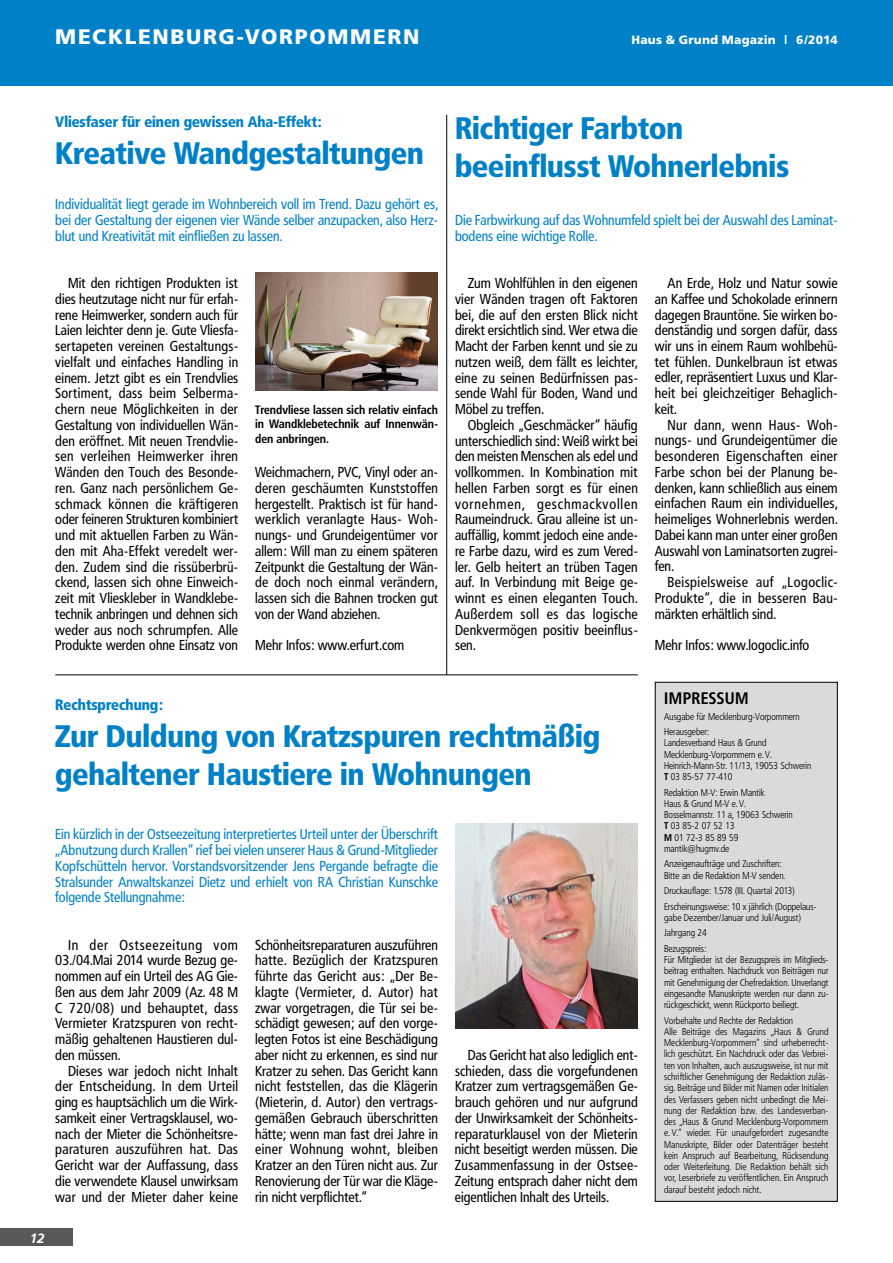
<style>
.page{position:relative;width:893px;height:1263px;background:#fff}
.page>*{position:absolute;margin:0;border:0;box-sizing:border-box;transform-origin:0 0}
.t1{font:900 30.75px/37.5px "Frutiger Condensed BQ";color:#0081c7}
.t2{font:900 21px "Frutiger";letter-spacing:.08em;color:#fff}
.t3{font:700 16.5px "Frutiger Condensed BQ";color:#000}
.t4{font:900 15px "Frutiger Condensed BQ";color:#0081c7}
.t5{font:14.25px/15.8px "Frutiger Condensed BQ";color:#000;text-align:justify}
.t6{font:14.25px/15.8px "Frutiger Condensed BQ";color:#0081c7;text-align:justify}
.t7{font:italic 700 13.5px "Frutiger";color:#fff}
.t8{font:700 12px/14.2px "Frutiger Condensed BQ";color:#000;text-align:justify}
.t9{font:900 12px "Frutiger";letter-spacing:.015em;color:#fff}
.t10{font:300 9.75px/11.2px "Frutiger Condensed BQ";letter-spacing:.01em;color:#000}
.s1{font-weight:700}
</style>
<div class="page">
<div style="left:0;top:1229px;width:72px;height:17px;background:#58585a"></div>
<div style="left:0;top:0;width:893px;height:85px;background:#0081c7"></div>
<div style="left:655px;top:682px;width:182px;height:519px;background:#d9dadb"></div>
<div style="left:655px;top:682px;width:183px;height:520px;border:1px solid #000"></div>
<hr style="left:55px;top:675px;width:583px;height:1px;background:#000">
<img style="left:455px;top:824px;width:183px;height:204px">
<img style="left:255px;top:272px;width:183px;height:119px">
<hr style="left:446px;top:115px;width:1px;height:560px;background:#000">
<h2 class="t2" style="left:55px;top:24px;width:366px">MECKLENBURG-VORPOMMERN</h2>
<p class="t9" style="left:631px;top:33px;width:208px">HAUS &amp; GRUND MAGAZIN | 6/2014</p>
<p class="t4" style="left:55px;top:112px;width:268px">Vliesfaser für einen gewissen Aha-Effekt:</p>
<h1 class="t1" style="left:55px;top:134px;width:370px">Kreative Wandgestaltungen</h1>
<p class="t6" style="left:55px;top:196px;width:384px">Individualität liegt gerade im Wohnbereich voll im Trend. Dazu gehört es, bei der Gestaltung der eigenen vier Wände selber anzupacken, also Herz&shy;blut und Kreativität mit einfließen zu lassen.</p>
<p class="t5" style="left:55px;top:275px;width:185px;text-indent:13px">Mit den richtigen Produkten ist dies heutzutage nicht nur für erfah&shy;rene Heimwerker, sondern auch für Laien leichter denn je. Gute Vliesfa&shy;sertapeten vereinen Gestaltungs&shy;vielfalt und einfaches Handling in einem. Jetzt gibt es ein Trendvlies Sortiment, dass beim Selberma&shy;chern neue Möglichkeiten in der Gestaltung von individuellen Wän&shy;den eröffnet. Mit neuen Trendvlie&shy;sen verleihen Heimwerker ihren Wänden den Touch des Besonde&shy;ren. Ganz nach persönlichem Ge&shy;schmack können die kräftigeren oder feineren Strukturen kombiniert und mit aktuellen Farben zu Wän&shy;den mit Aha-Effekt veredelt wer&shy;den. Zudem sind die rissüberbrü&shy;ckend, lassen sich ohne Einweich&shy;zeit mit Vlieskleber in Wandklebe&shy;technik anbringen und dehnen sich weder aus noch schrumpfen. Alle Produkte werden ohne Einsatz von</p>
<p class="t8" style="left:255px;top:403px;width:184px">Trendvliese lassen sich relativ einfach in Wandklebetechnik auf Innenwän&shy;den anbringen.</p>
<p class="t5" style="left:255px;top:464px;width:184px">Weichmachern, PVC, Vinyl oder an&shy;deren geschäumten Kunststoffen hergestellt. Praktisch ist für hand&shy;werklich veranlagte Haus- Woh&shy;nungs- und Grundeigentümer vor allem: Will man zu einem späteren Zeitpunkt die Gestaltung der Wän&shy;de doch noch einmal verändern, lassen sich die Bahnen trocken gut von der Wand abziehen.</p>
<p class="t5" style="left:255px;top:637px;width:151px">Mehr Infos: www.erfurt.com</p>
<h1 class="t1" style="left:455px;top:109px;width:336px">Richtiger Farbton beeinflusst Wohnerlebnis</h1>
<p class="t6" style="left:455px;top:212px;width:384px">Die Farbwirkung auf das Wohnumfeld spielt bei der Auswahl des Laminat&shy;bodens eine wichtige Rolle.</p>
<p class="t5" style="left:455px;top:275px;width:184px;text-indent:13px">Zum Wohlfühlen in den eigenen vier Wänden tragen oft Faktoren bei, die auf den ersten Blick nicht direkt ersichtlich sind. Wer etwa die Macht der Farben kennt und sie zu nutzen weiß, dem fällt es leichter, eine zu seinen Bedürfnissen pas&shy;sende Wahl für Boden, Wand und Möbel zu treffen.</p>
<p class="t5" style="left:455px;top:417px;width:184px;text-indent:13px">Obgleich „Geschmäcker“ häufig unterschiedlich sind: Weiß wirkt bei den meisten Menschen als edel und vollkommen. In Kombination mit hellen Farben sorgt es für einen vornehmen, geschmackvollen Raumeindruck. Grau alleine ist un&shy;auffällig, kommt jedoch eine ande&shy;re Farbe dazu, wird es zum Vered&shy;ler. Gelb heitert an trüben Tagen auf. In Verbindung mit Beige ge&shy;winnt es einen eleganten Touch.<br>Außerdem soll es das logische Denkvermögen positiv beeinflus&shy;sen.</p>
<p class="t5" style="left:655px;top:275px;width:184px;text-indent:13px">An Erde, Holz und Natur sowie an Kaffee und Schokolade erinnern dagegen Brauntöne. Sie wirken bo&shy;denständig und sorgen dafür, dass wir uns in einem Raum wohlbehü&shy;tet fühlen. Dunkelbraun ist etwas edler, repräsentiert Luxus und Klar&shy;heit bei gleichzeitiger Behaglich&shy;keit.</p>
<p class="t5" style="left:655px;top:417px;width:184px;text-indent:13px">Nur dann, wenn Haus- Woh&shy;nungs- und Grundeigentümer die besonderen Eigenschaften einer Farbe schon bei der Planung be&shy;denken, kann schließlich aus einem einfachen Raum ein individuelles, heimeliges Wohnerlebnis werden.<br>Dabei kann man unter einer großen Auswahl von Laminatsorten zugrei&shy;fen.</p>
<p class="t5" style="left:655px;top:574px;width:184px;text-indent:13px">Beispielsweise auf „Logoclic-Produkte“, die in besseren Bau&shy;märkten erhältlich sind.</p>
<p class="t5" style="left:655px;top:637px;width:156px">Mehr Infos: www.logoclic.info</p>
<p class="t4" style="left:55px;top:695px;width:109px">Rechtsprechung:</p>
<h1 class="t1" style="left:55px;top:717px;width:546px">Zur Duldung von Kratzspuren rechtmäßig gehaltener Haustiere in Wohnungen</h1>
<p class="t6" style="left:55px;top:826px;width:384px">Ein kürzlich in der Ostseezeitung interpretiertes Urteil unter der Überschrift „Abnutzung durch Krallen“ rief bei vielen unserer Haus &amp; Grund-Mitglieder Kopfschütteln hervor. Vorstandsvorsitzender Jens Pergande befragte die Stralsunder Anwaltskanzei Dietz und erhielt von RA Christian Kunschke folgende Stellungnahme:</p>
<p class="t5" style="left:55px;top:937px;width:184px;text-indent:13px">In der Ostseezeitung vom 03./04.Mai 2014 wurde Bezug ge&shy;nommen auf ein Urteil des AG Gie&shy;ßen aus dem Jahr 2009 (Az. 48 M C 720/08) und behauptet, dass Vermieter Kratzspuren von recht&shy;mäßig gehaltenen Haustieren dul&shy;den müssen.</p>
<p class="t5" style="left:55px;top:1063px;width:184px;text-indent:13px">Dieses war jedoch nicht Inhalt der Entscheidung. In dem Urteil ging es hauptsächlich um die Wirk&shy;samkeit einer Vertragsklausel, wo&shy;nach der Mieter die Schönheitsre&shy;paraturen auszuführen hat. Das Gericht war der Auffassung, dass die verwendete Klausel unwirksam war und der Mieter daher keine</p>
<p class="t7" style="left:30px;top:1230px;width:17px">12</p>
<p class="t5" style="left:255px;top:937px;width:184px">Schönheitsreparaturen auszuführen hatte. Bezüglich der Kratzspuren führte das Gericht aus: „Der Be&shy;klagte (Vermieter, d. Autor) hat zwar vorgetragen, die Tür sei be&shy;schädigt gewesen; auf den vorge&shy;legten Fotos ist eine Beschädigung aber nicht zu erkennen, es sind nur Kratzer zu sehen. Das Gericht kann nicht feststellen, das die Klägerin (Mieterin, d. Autor) den vertrags&shy;gemäßen Gebrauch überschritten hätte; wenn man fast drei Jahre in einer Wohnung wohnt, bleiben Kratzer an den Türen nicht aus. Zur Renovierung der Tür war die Kläge&shy;rin nicht verpflichtet.“</p>
<p class="t5" style="left:455px;top:1047px;width:184px;text-indent:13px">Das Gericht hat also lediglich ent&shy;schieden, dass die vorgefundenen Kratzer zum vertragsgemäßen Ge&shy;brauch gehören und nur aufgrund der Unwirksamkeit der Schönheits&shy;reparaturklausel von der Mieterin nicht beseitigt werden müssen. Die Zusammenfassung in der Ostsee-Zeitung entsprach daher nicht dem eigentlichen Inhalt des Urteils.</p>
<p class="t3" style="left:664px;top:688px;width:37px">Impress</p>
<p class="t3" style="left:725px;top:688px;width:23px">um</p>
<p class="t10" style="left:664px;top:709px;width:137px;line-height:15.5px">Ausgabe für Mecklenburg-Vorpommern<br>Herausgeber:</p>
<p class="t10" style="left:664px;top:737px;width:149px">Landesverband Haus &amp; Grund<br>Mecklenburg-Vorpommern e. V.<br>Heinrich-Mann-Str. 11/13, 19053 Schwerin<br><span class="s1">T</span> 03 85-57 77-410</p>
<p class="t10" style="left:664px;top:787px;width:130px">Redaktion M-V: Erwin Mantik<br>Haus &amp; Grund M-V e. V.<br>Bosselmannstr. 11 a, 19063 Schwerin<br><span class="s1">T</span> 03 85-2 07 52 13<br><span class="s1">M</span> 01 72-3 85 89 59 mantik@hugmv.de</p>
<p class="t10" style="left:664px;top:858px;width:123px">Anzeigenaufträge und Zuschriften:<br>Bitte an die Redaktion M-V senden.</p>
<p class="t10" style="left:664px;top:883px;width:154px;line-height:15.5px">Druckauflage: 1.578 (III. Quartal 2013)<br>Erscheinungsweise: 10 x jährlich (Doppelaus-</p>
<p class="t10" style="left:664px;top:910px;width:138px;line-height:15.5px">gabe Dezember/Januar und Juli/August)<br>Jahrgang 24<br>Bezugspreis:</p>
<p class="t10" style="left:664px;top:954px;width:166px;text-align:justify">Für Mitglieder ist der Bezugspreis im Mitglieds&shy;beitrag enthalten. Nachdruck von Beiträgen nur mit Genehmigung der Chefredaktion. Unverlangt eingesandte Manuskripte werden nur dann zu&shy;rückgeschickt, wenn Rückporto beiliegt.</p>
<p class="t10" style="left:664px;top:1015px;width:166px">Vorbehalte und Rechte der Redaktion<br>Alle Beiträge des Magazins „Haus &amp; Grund Mecklenburg-Vorpommern“ sind urheberrecht&shy;lich geschützt. Ein Nachdruck oder das Verbrei&shy;ten von Inhalten, auch auszugsweise, ist nur mit schriftlicher Genehmigung der Redaktion zuläs&shy;sig. Beiträge und Bilder mit Namen oder Initialen des Verfassers geben nicht unbedingt die Mei&shy;nung der Redaktion bzw. des Landesverban&shy;des „Haus &amp; Grund Mecklenburg-Vorpommern e. V.“ wieder. Für unaufgefordert zugesandte Manuskripte, Bilder oder Datenträger besteht kein Anspruch auf Bearbeitung, Rücksendung oder Weiterleitung. Die Redaktion behält sich vor, Leserbriefe zu veröffentlichen. Ein Anspruch darauf besteht jedoch nicht.</p>
</div>
